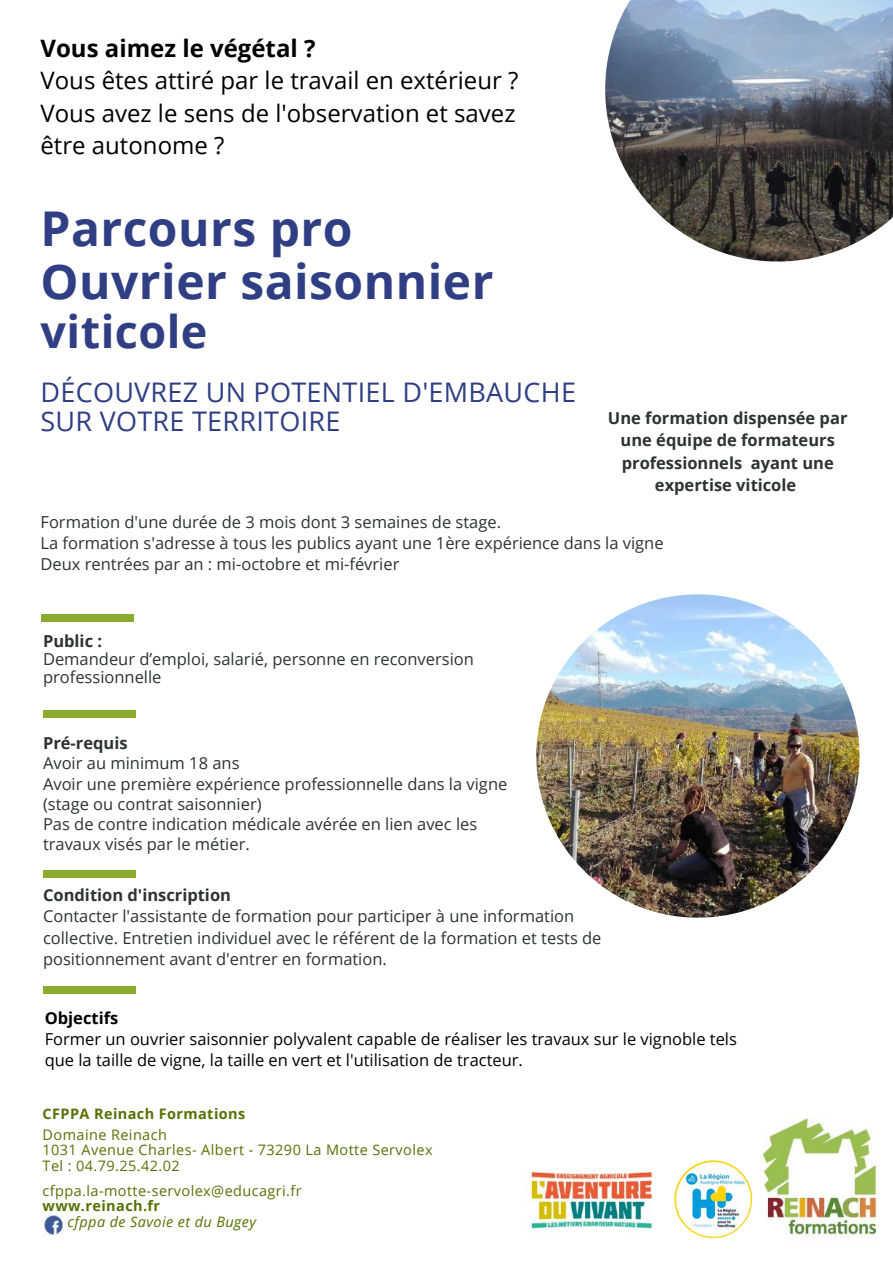
<style>
.page{position:relative;width:893px;height:1264px;background:#fff}
.page>*{position:absolute;margin:0;border:0;box-sizing:border-box;transform-origin:0 0}
.t1{font:700 48px/52.8px "Open Sans";letter-spacing:.01em;color:#303e84}
.t2{font:700 45px "Open Sans";letter-spacing:.01em;color:#303e84}
.t3{font:27px/29.2px "Open Sans";letter-spacing:.01em;color:#303e84}
.t4{font:24px/32.5px "Open Sans";color:#000;text-align:justify}
.t5{font:700 24px "Open Sans";color:#000}
.t6{font:16.5px/20.2px "Open Sans";color:#2b3430}
.t7{font:16.5px/21.3px "Open Sans";color:#000}
.t8{font:700 16.5px/22.5px "Open Sans";color:#2b3430;text-align:center}
.t9{font:700 16.5px "Open Sans";color:#000}
.t10{font:14.4px/15.5px "Open Sans";letter-spacing:.03em;color:#557205}
.t11{font:700 14.4px "Open Sans";letter-spacing:.03em;color:#557205}
.t12{font:italic 14.4px "Open Sans";letter-spacing:.03em;color:#557205}
</style>
<div class="page">
<img style="left:605px;top:0;width:287px;height:261px">
<div style="left:44px;top:986px;width:92px;height:8px;background:#8aab2e"></div>
<div style="left:43px;top:710px;width:92px;height:8px;background:#8aab2e"></div>
<div style="left:43px;top:870px;width:92px;height:8px;background:#8aab2e"></div>
<img style="left:760px;top:1116px;width:117px;height:121px">
<img style="left:674px;top:1160px;width:78px;height:78px;border-radius:50%">
<img style="left:524px;top:1168px;width:129px;height:62px">
<div style="left:41px;top:613px;width:92px;height:8px;background:#8aab2e"></div>
<img style="left:536px;top:594px;width:323px;height:323px;border-radius:50%">
<img style="left:44px;top:1214px;width:19px;height:20px">
<h3 class="t5" style="left:40px;top:31px;width:276px">Vous aimez le végétal ?</h3>
<h3 class="t4" style="left:40px;top:64px;width:479px">Vous êtes attiré par le travail en extérieur ?<br>Vous avez le sens de l'observation et savez être autonome ?</h3>
<h1 class="t1" style="left:40px;top:201px;width:454px">Parcours pro<br>Ouvrier saisonnier</h1>
<h2 class="t2" style="left:40px;top:300px;width:168px">viticole</h2>
<h3 class="t3" style="left:40px;top:377px;width:537px">DÉCOUVREZ UN POTENTIEL D'EMBAUCHE<br>SUR VOTRE TERRITOIRE</h3>
<p class="t8" style="left:608px;top:406px;width:241px">Une formation dispensée par une équipe de formateurs professionnels ayant une expertise viticole</p>
<p class="t6" style="left:40px;top:511px;width:624px;line-height:21px">Formation d'une durée de 3 mois dont 3 semaines de stage.<br>La formation s'adresse à tous les publics ayant une 1ère expérience dans la vigne<br>Deux rentrées par an : mi-octobre et mi-février</p>
<p class="t8" style="left:43px;top:629px;width:61px">Public :</p>
<p class="t6" style="left:43px;top:650px;width:432px;line-height:18px">Demandeur d’emploi, salarié, personne en reconversion professionnelle</p>
<p class="t8" style="left:43px;top:731px;width:86px">Pré-requis</p>
<p class="t6" style="left:43px;top:752px;width:466px">Avoir au minimum 18 ans<br>Avoir une première expérience professionnelle dans la vigne (stage ou contrat saisonnier)<br>Pas de contre indication médicale avérée en lien avec les travaux visés par le métier.</p>
<p class="t8" style="left:43px;top:883px;width:189px">Condition d'inscription</p>
<p class="t6" style="left:43px;top:905px;width:560px;line-height:21.3px">Contacter l'assistante de formation pour participer à une information collective. Entretien individuel avec le référent de la formation et tests de positionnement avant d'entrer en formation.</p>
<p class="t9" style="left:45px;top:1005px;width:75px">Objectifs</p>
<p class="t7" style="left:45px;top:1027px;width:693px">Former un ouvrier saisonnier polyvalent capable de réaliser les travaux sur le vignoble tels que la taille de vigne, la taille en vert et l'utilisation de tracteur.</p>
<p class="t11" style="left:43px;top:1103px;width:204px">CFPPA Reinach Formations</p>
<p class="t10" style="left:43px;top:1126px;width:391px">Domaine Reinach<br>1031 Avenue Charles- Albert - 73290 La Motte Servolex<br>Tel : 04.79.25.42.02</p>
<p class="t10" style="left:43px;top:1182px;width:260px">cfppa.la-motte-servolex@educagri.fr</p>
<p class="t11" style="left:43px;top:1195px;width:119px">www.reinach.fr</p>
<p class="t12" style="left:68px;top:1211px;width:190px">cfppa de Savoie et du Bugey</p>
</div>
